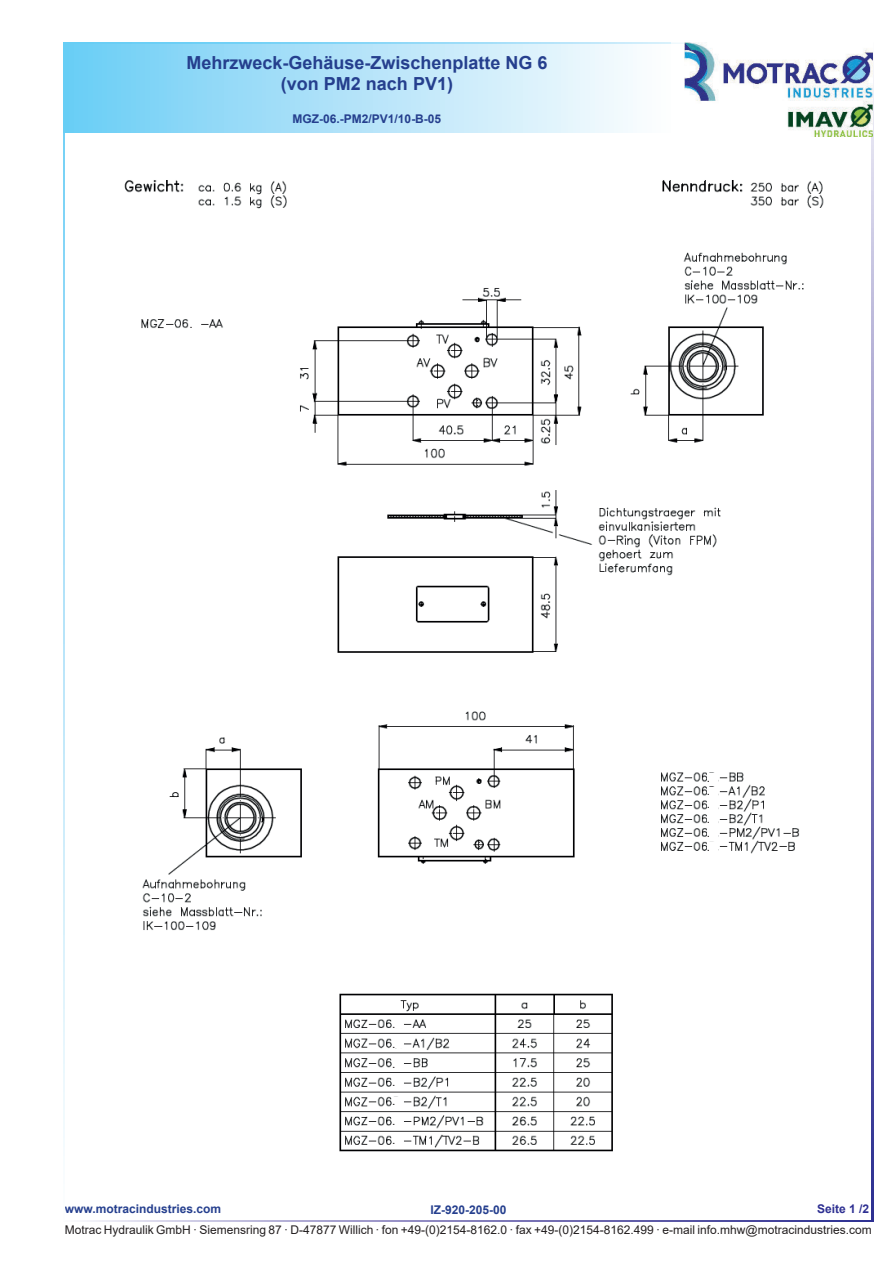
<style>
.page{position:relative;width:893px;height:1263px;background:#fff}
.page>*{position:absolute;margin:0;border:0;box-sizing:border-box;transform-origin:0 0}
.t1{font:700 18px/21.6px "Arial";color:#253f8e;text-align:center}
.t2{font:12px "Arial";color:#231f20}
.t3{font:700 12px "Arial";color:#253f8e}
.t4{font:700 12px "Arial";color:#2e3092}
</style>
<div class="page">
<div style="left:65px;top:44px;width:605px;height:88px;background:linear-gradient(to right,#6ccdf5,#fffdfe)"></div>
<img style="left:64px;top:44px;width:1px;height:88px">
<svg style="left:64px;top:43px;width:621px;height:1px"></svg>
<img style="left:685px;top:43px;width:187px;height:93px">
<img style="left:124px;top:180px;width:700px;height:473px">
<img style="left:142px;top:711px;width:658px;height:441px">
<div style="left:190px;top:319px;width:10px;height:13px;background:#fff"></div>
<div style="left:707px;top:814px;width:11px;height:13px;background:#fff"></div>
<div style="left:707px;top:799px;width:11px;height:13px;background:#fff"></div>
<div style="left:707px;top:787px;width:11px;height:12px;background:#fff"></div>
<div style="left:707px;top:773px;width:11px;height:13px;background:#fff"></div>
<div style="left:707px;top:842px;width:11px;height:13px;background:#fff"></div>
<div style="left:707px;top:828px;width:11px;height:13px;background:#fff"></div>
<div style="left:392px;top:1116px;width:11px;height:13px;background:#fff"></div>
<div style="left:392px;top:1097px;width:11px;height:12px;background:#fff"></div>
<div style="left:392px;top:1077px;width:11px;height:13px;background:#fff"></div>
<div style="left:392px;top:1055px;width:11px;height:13px;background:#fff"></div>
<div style="left:392px;top:1035px;width:11px;height:13px;background:#fff"></div>
<div style="left:392px;top:1015px;width:11px;height:13px;background:#fff"></div>
<div style="left:392px;top:1135px;width:11px;height:13px;background:#fff"></div>
<h1 class="t1" style="left:186px;top:53px;width:363px">Mehrzweck-Gehäuse-Zwischenplatte NG 6 (von PM2 nach PV1)</h1>
<p class="t3" style="left:293px;top:114px;width:150px">MGZ-06.-PM2/PV1/10-B-05</p>
<p class="t2" style="left:190px;top:319px;width:5px">.</p>
<p class="t2" style="left:392px;top:1019px;width:5px">.</p>
<p class="t2" style="left:392px;top:1039px;width:5px">.</p>
<p class="t2" style="left:392px;top:1059px;width:5px">.</p>
<p class="t2" style="left:392px;top:1077px;width:5px">.</p>
<p class="t2" style="left:392px;top:1097px;width:5px">.</p>
<p class="t2" style="left:392px;top:1116px;width:5px">.</p>
<p class="t2" style="left:392px;top:1135px;width:5px">.</p>
<p class="t2" style="left:707px;top:773px;width:5px">.</p>
<p class="t2" style="left:707px;top:787px;width:5px">.</p>
<p class="t2" style="left:707px;top:799px;width:5px">.</p>
<p class="t2" style="left:707px;top:814px;width:5px">.</p>
<p class="t2" style="left:707px;top:828px;width:5px">.</p>
<p class="t2" style="left:707px;top:842px;width:5px">.</p>
<p class="t3" style="left:65px;top:1204px;width:158px">www.motracindustries.com</p>
<p class="t4" style="left:817px;top:1204px;width:54px">Seite 1 /2</p>
<p class="t2" style="left:65px;top:1225px;width:808px">Motrac Hydraulik GmbH · Siemensring 87 · D-47877 Willich · fon +49-(0)2154-8162.0 · fax +49-(0)2154-8162.499 · e-mail info.mhw@motracindustries.com</p>
<p class="t3" style="left:430px;top:1206px;width:78px">IZ-920-205-00</p>
</div>
